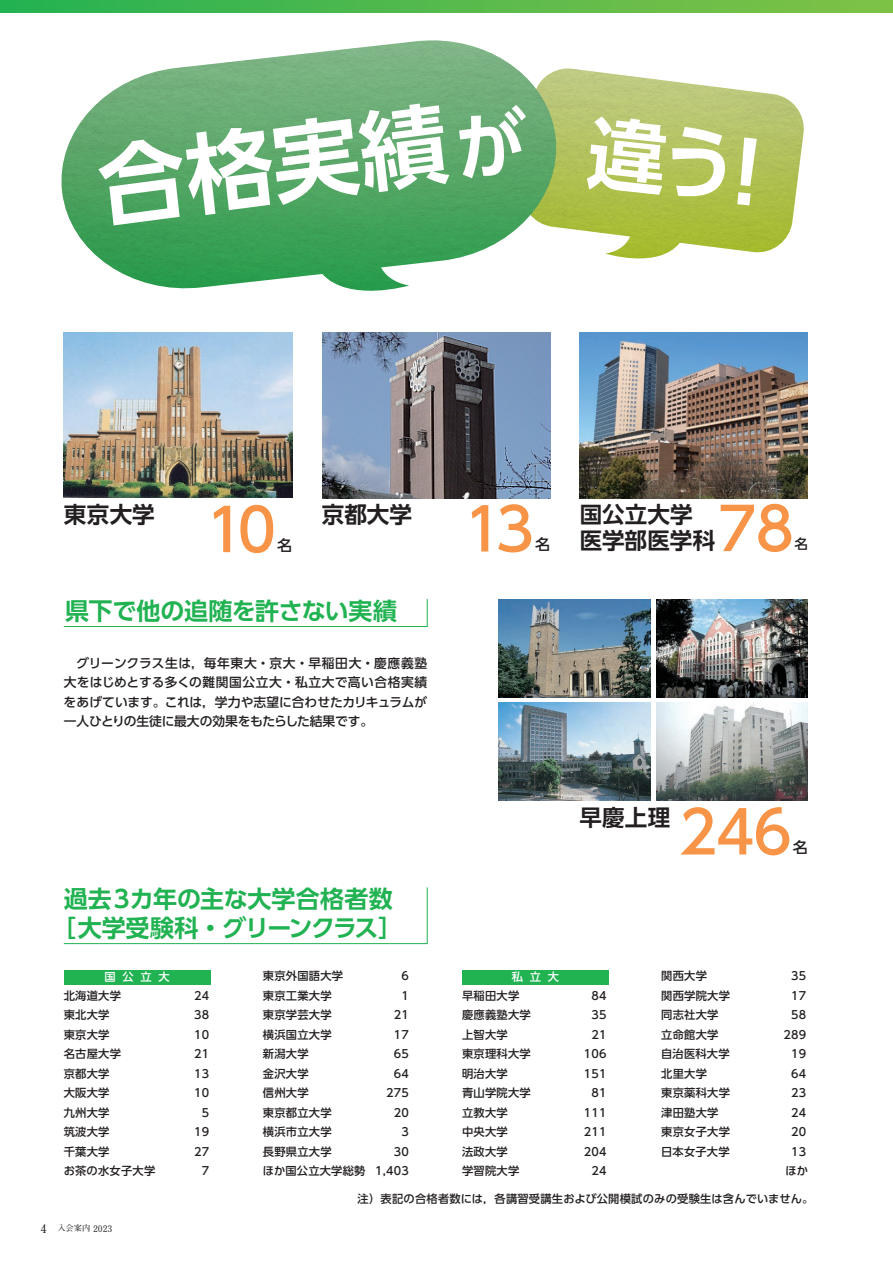
<style>
.page{position:relative;width:893px;height:1263px;background:#fff}
.page>*{position:absolute;margin:0;border:0;box-sizing:border-box;transform-origin:0 0}
.t1{font:700 87.75px "UD Shin Go Pro De";color:#fff}
.t2{font:500 58.5px "UD Shin Go Pro";letter-spacing:-.02em;color:#f79447}
.t3{font:700 24px/28.8px "UD Shin Go Pro De";letter-spacing:-.01em;color:#21b252;text-align:center}
.t4{font:700 22.5px/25.5px "UD Shin Go Pro De";color:#231f20}
.t5{font:500 15px "UD Shin Go Pro";color:#231f20}
.t6{font:500 13.5px "UD Shin Go Pro";color:#231f20}
.t7{font:500 12.75px/19.5px "UD Shin Go Pro";letter-spacing:-.01em;color:#231f20;text-align:justify}
.t8{font:500 11.25px/19.5px "UD Shin Go Pro";letter-spacing:.02em;color:#231f20}
.t9{font:500 11.25px "UD Shin Go Pro";letter-spacing:.6em;color:#fff}
.t10{font:700 8.25px "Futo Min A101 Pro";color:#231f20}
.s1{font-size:72.3px}
.s2{font-size:12px}
.s3{font-size:9px}
</style>
<div class="page">
<img style="left:64px;top:333px;width:228px;height:165px">
<img style="left:322px;top:333px;width:228px;height:165px">
<img style="left:580px;top:333px;width:228px;height:165px">
<svg style="left:63px;top:599px;width:365px;height:28px"></svg>
<img style="left:499px;top:599px;width:151px;height:98px">
<img style="left:656px;top:599px;width:152px;height:98px">
<img style="left:499px;top:703px;width:151px;height:98px">
<img style="left:656px;top:703px;width:152px;height:98px">
<div style="left:64px;top:970px;width:146px;height:15px;background:#21b252"></div>
<svg style="left:63px;top:887px;width:365px;height:57px"></svg>
<div style="left:462px;top:970px;width:147px;height:15px;background:#21b252"></div>
<img style="left:562px;top:69px;width:242px;height:190px">
<img style="left:61px;top:40px;width:501px;height:251px">
<svg style="left:0;top:0;width:893px;height:13px;background:#53b94c"></svg>
<svg style="left:586px;top:113px;width:171px;height:92px;background:#b3c25b"></svg>
<h1 class="t1" style="left:90px;top:116px;width:433px;rotate:-7deg">合格実績<span class="s1">が</span></h1>
<h3 class="t4" style="left:64px;top:501px;width:92px">東京大学</h3>
<h2 class="t2" style="left:206px;top:482px;width:72px">10</h2>
<h3 class="t5" style="left:277px;top:533px;width:16px">名</h3>
<h3 class="t4" style="left:322px;top:501px;width:92px">京都大学</h3>
<h2 class="t2" style="left:464px;top:482px;width:72px">13</h2>
<h3 class="t5" style="left:535px;top:532px;width:16px">名</h3>
<h3 class="t3" style="left:65px;top:596px;width:333px">県下で他の追随を許さない実績</h3>
<p class="t7" style="left:64px;top:652px;width:365px">　グリーンクラス生は，毎年東大・京大・早稲田大・慶應義塾大をはじめとする多くの難関国公立大・私立大で高い合格実績をあげています。これは，学力や志望に合わせたカリキュラムが一人ひとりの生徒に最大の効果をもたらした結果です。</p>
<h3 class="t4" style="left:580px;top:501px;width:137px">国公立大学医学部医学科</h3>
<h2 class="t2" style="left:718px;top:481px;width:78px">78</h2>
<p class="t6" style="left:794px;top:533px;width:15px">名</p>
<h3 class="t3" style="left:52px;top:884px;width:352px">過去3カ年の主な大学合格者数［大学受験科・グリーンクラス］</h3>
<p class="t8" style="left:263px;top:966px;width:104px">東京外国語大学<br>東京工業大学<br>東京学芸大学<br>横浜国立大学<br>新潟大学<br>金沢大学<br>信州大学<br>東京都立大学<br>横浜市立大学<br>長野県立大学<br>ほか国公立大学総勢</p>
<p class="t8" style="left:375px;top:966px;width:35px;text-align:right">6<br>1<br>21<br>17<br>65<br>64<br>275<br>20<br>3<br>30<br>1,403</p>
<p class="t9" style="left:104px;top:968px;width:67px">国公立大</p>
<p class="t9" style="left:512px;top:968px;width:49px">私立大</p>
<p class="t8" style="left:462px;top:985px;width:70px">早稲田大学慶應義塾大学上智大学<br>東京理科大学明治大学<br>青山学院大学立教大学<br>中央大学<br>法政大学<br>学習院大学</p>
<p class="t8" style="left:64px;top:985px;width:93px">北海道大学<br>東北大学<br>東京大学<br>名古屋大学<br>京都大学<br>大阪大学<br>九州大学<br>筑波大学<br>千葉大学<br>お茶の水女子大学</p>
<p class="t8" style="left:194px;top:985px;width:17px;text-align:right">24<br>38<br>10<br>21<br>13<br>10<br>5<br>19<br>27<br>7</p>
<h3 class="t4" style="left:580px;top:804px;width:92px">早慶上理</h3>
<h2 class="t2" style="left:678px;top:785px;width:115px">246</h2>
<h3 class="t5" style="left:793px;top:835px;width:16px">名</h3>
<p class="t8" style="left:584px;top:985px;width:24px;text-align:right">84<br>35<br>21<br>106<br>151<br>81<br>111<br>211<br>204<br>24</p>
<p class="t8" style="left:661px;top:966px;width:70px">関西大学<br>関西学院大学同志社大学立命館大学自治医科大学北里大学<br>東京薬科大学津田塾大学東京女子大学日本女子大学</p>
<p class="t8" style="left:783px;top:966px;width:24px;text-align:right">35<br>17<br>58<br>289<br>19<br>64<br>23<br>24<br>20<br>13</p>
<p class="t8" style="left:786px;top:1161px;width:24px">ほか</p>
<p class="t10" style="left:40px;top:1222px;width:74px"><span class="s2">4</span> 入会案内 <span class="s3">2023</span></p>
<p class="t8" style="left:358px;top:1188px;width:457px">注）表記の合格者数には，各講習受講生および公開模試のみの受験生は含んでいません。</p>
</div>
